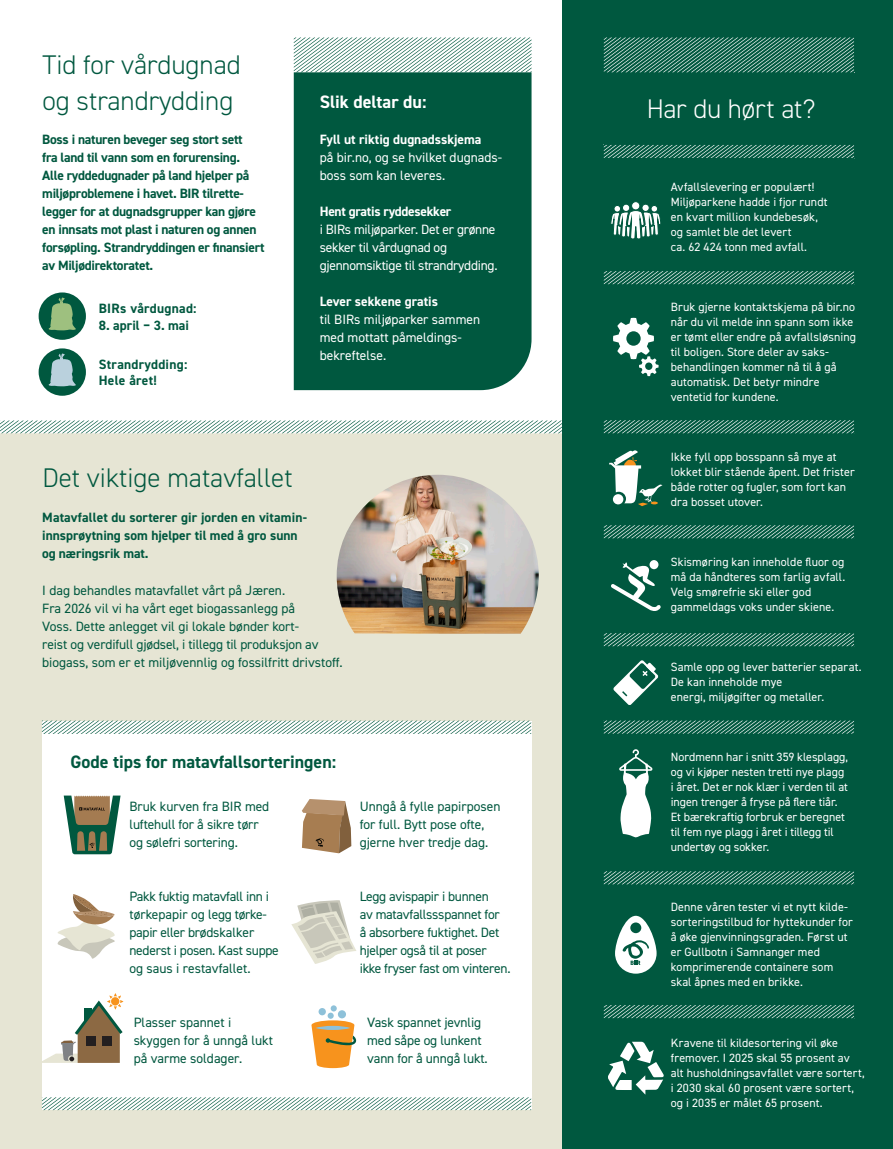
<style>
.page{position:relative;width:893px;height:1149px;background:#fff}
.page>*{position:absolute;margin:0;border:0;box-sizing:border-box;transform-origin:0 0}
.t1{font:300 27px/36px "DIN2014";color:#00583f}
.Liten_tittel__DIN_light_14_16_8_copy{font:300 27px "DIN2014";letter-spacing:-.015em;color:#fff}
.t2{font:700 18px "DIN2014";color:#00583f}
.t3{font:700 18px "DIN2014";color:#fff}
.t4{font:13.5px/18px "DIN2014";letter-spacing:-.01em;color:#00583f}
.t5{font:700 13.5px/18px "DIN2014";letter-spacing:-.02em;color:#00583f}
.t6{font:13.5px/18px "DIN2014";color:#fff}
.t7{font:13.5px/18px "DIN2014";letter-spacing:-.02em;color:#fff}
.t8{font:700 13.5px "DIN2014";color:#00583f}
.t9{font:700 13.5px "DIN2014";color:#fff}
.t10{font:700 13.5px "DIN2014";letter-spacing:.01em;color:#00583f}
.t11{font:700 13.5px "DIN2014";letter-spacing:.02em;color:#00583f}
.t12{font:700 13.5px "DIN2014";letter-spacing:-.02em;color:#fff}
.Har_du_hørt_at{font:12px/15px "DIN2014";letter-spacing:.005em;color:#fff}
</style>
<div class="page">
<div style="left:0;top:434px;width:563px;height:714px;background:#e6e5d4"></div>
<div style="left:42px;top:721px;width:489px;height:388px;background:#fff"></div>
<svg style="left:294px;top:37px;width:237px;height:35px"></svg>
<svg style="left:0;top:420px;width:563px;height:14px"></svg>
<div style="left:294px;top:72px;width:237px;height:318px;background:#00583f"></div>
<div style="left:39px;top:292px;width:47px;height:48px;background:#00583f;border-radius:50%"></div>
<svg style="left:49px;top:297px;width:28px;height:33px"></svg>
<div style="left:39px;top:348px;width:47px;height:47px;background:#00583f;border-radius:50%"></div>
<svg style="left:49px;top:353px;width:28px;height:33px"></svg>
<div style="left:563px;top:0;width:330px;height:1148px;background:#00583f"></div>
<svg style="left:604px;top:871px;width:250px;height:13px"></svg>
<svg style="left:604px;top:720px;width:250px;height:13px"></svg>
<svg style="left:604px;top:633px;width:250px;height:13px"></svg>
<svg style="left:604px;top:525px;width:250px;height:13px"></svg>
<svg style="left:604px;top:420px;width:250px;height:13px"></svg>
<svg style="left:604px;top:271px;width:250px;height:13px"></svg>
<svg style="left:604px;top:145px;width:250px;height:13px"></svg>
<svg style="left:604px;top:37px;width:250px;height:35px"></svg>
<svg style="left:604px;top:1005px;width:250px;height:12px"></svg>
<svg style="left:608px;top:1041px;width:56px;height:53px"></svg>
<svg style="left:613px;top:318px;width:46px;height:58px"></svg>
<svg style="left:619px;top:749px;width:34px;height:88px"></svg>
<svg style="left:611px;top:562px;width:50px;height:48px"></svg>
<div style="left:649px;top:560px;width:9px;height:9px;background:#fff;border-radius:50%"></div>
<svg style="left:42px;top:720px;width:489px;height:13px"></svg>
<svg style="left:42px;top:1097px;width:489px;height:12px"></svg>
<img style="left:337px;top:474px;width:202px;height:159px">
<svg style="left:609px;top:450px;width:53px;height:56px"></svg>
<svg style="left:613px;top:660px;width:45px;height:45px"></svg>
<svg style="left:615px;top:915px;width:42px;height:58px"></svg>
<div style="left:632px;top:201px;width:8px;height:9px;background:#fff;border-radius:50%"></div>
<div style="left:631px;top:201px;width:9px;height:9px;border:1px solid #00583f;border-radius:50%"></div>
<div style="left:622px;top:204px;width:8px;height:7px;background:#fff;border-radius:50%"></div>
<div style="left:622px;top:204px;width:8px;height:7px;border:1px solid #00583f;border-radius:50%"></div>
<div style="left:642px;top:204px;width:7px;height:7px;background:#fff;border-radius:50%"></div>
<div style="left:642px;top:204px;width:7px;height:7px;border:1px solid #00583f;border-radius:50%"></div>
<div style="left:614px;top:205px;width:7px;height:7px;background:#fff;border-radius:50%"></div>
<div style="left:614px;top:205px;width:7px;height:7px;border:1px solid #00583f;border-radius:50%"></div>
<div style="left:651px;top:205px;width:7px;height:7px;background:#fff;border-radius:50%"></div>
<div style="left:651px;top:205px;width:7px;height:7px;border:1px solid #00583f;border-radius:50%"></div>
<svg style="left:610px;top:210px;width:51px;height:29px"></svg>
<svg style="left:64px;top:795px;width:57px;height:59px"></svg>
<svg style="left:302px;top:799px;width:49px;height:54px;background:#ae8c6a"></svg>
<svg style="left:39px;top:992px;width:85px;height:70px"></svg>
<svg style="left:311px;top:1005px;width:45px;height:62px"></svg>
<svg style="left:291px;top:900px;width:65px;height:63px"></svg>
<svg style="left:58px;top:894px;width:57px;height:64px"></svg>
<p class="t1" style="left:43px;top:47px;width:200px">Tid for vårdugnad og strandrydding</p>
<p class="t5" style="left:42px;top:130px;width:209px">Boss i naturen beveger seg stort sett fra land til vann som en forurensing.<br>Alle ryddedugnader på land hjelper på miljøproblemene i havet. BIR tilrette-</p>
<p class="t5" style="left:42px;top:202px;width:224px">legger for at dugnadsgrupper kan gjøre en innsats mot plast i naturen og annen forsøpling. Strandryddingen er finansiert av Miljødirektoratet.</p>
<p class="t11" style="left:99px;top:300px;width:99px">BIRs vårdugnad:</p>
<p class="t8" style="left:99px;top:316px;width:92px">8. april ‒ 3. mai</p>
<p class="t11" style="left:99px;top:355px;width:90px">Strandrydding:</p>
<p class="t11" style="left:99px;top:371px;width:60px">Hele året!</p>
<p class="t3" style="left:320px;top:90px;width:108px">Slik deltar du:</p>
<p class="t9" style="left:320px;top:130px;width:163px">Fyll ut riktig dugnadsskjema</p>
<p class="t6" style="left:320px;top:148px;width:184px">på bir.no, og se hvilket dugnads&shy;boss som kan leveres.</p>
<p class="t12" style="left:320px;top:202px;width:133px">Hent gratis ryddesekker</p>
<p class="t7" style="left:320px;top:220px;width:177px">i BIRs miljøparker. Det er grønne sekker til vårdugnad og</p>
<p class="t7" style="left:320px;top:256px;width:179px">gjennomsiktige til strandrydding.</p>
<p class="t9" style="left:320px;top:292px;width:120px">Lever sekkene gratis</p>
<p class="t6" style="left:320px;top:310px;width:162px">til BIRs miljøparker sammen med mottatt påmeldings&shy;bekreftelse.</p>
<p class="t1" style="left:43px;top:460px;width:252px">Det viktige matavfallet</p>
<p class="t10" style="left:42px;top:508px;width:266px">Matavfallet du sorterer gir jorden en vitamin-</p>
<p class="t8" style="left:42px;top:526px;width:257px">innsprøytning som hjelper til med å gro sunn</p>
<p class="t5" style="left:42px;top:544px;width:108px">og næringsrik mat.</p>
<p class="t4" style="left:42px;top:580px;width:244px">I dag behandles matavfallet vårt på Jæren.</p>
<p class="t4" style="left:42px;top:598px;width:254px">Fra 2026 vil vi ha vårt eget biogassanlegg på</p>
<p class="t4" style="left:42px;top:616px;width:258px">Voss. Dette anlegget vil gi lokale bønder kort-</p>
<p class="t4" style="left:42px;top:634px;width:278px">reist og verdifull gjødsel, i tillegg til produksjon av</p>
<p class="t4" style="left:42px;top:652px;width:302px">biogass, som er et miljøvennlig og fossilfritt drivstoff.</p>
<p class="t2" style="left:71px;top:749px;width:267px">Gode tips for matavfallsorteringen:</p>
<p class="t4" style="left:129px;top:796px;width:141px">Bruk kurven fra BIR med luftehull for å sikre tørr og sølefri sortering.</p>
<p class="t4" style="left:129px;top:886px;width:141px">Pakk fuktig matavfall inn i tørkepapir og legg tørke-</p>
<p class="t4" style="left:129px;top:922px;width:151px">papir eller brødskalker nederst i posen. Kast suppe og saus i restavfallet.</p>
<p class="t4" style="left:134px;top:1012px;width:99px">Plasser spannet i</p>
<p class="t4" style="left:134px;top:1030px;width:141px">skyggen for å unngå lukt på varme soldager.</p>
<p class="t4" style="left:360px;top:796px;width:142px">Unngå å fylle papirposen for full. Bytt pose ofte, gjerne hver tredje dag.</p>
<p class="t4" style="left:360px;top:886px;width:152px">Legg avispapir i bunnen<br>av matavfallssspannet for<br>å absorbere fuktighet. Det hjelper også til at poser ikke fryser fast om vinteren.</p>
<p class="t4" style="left:367px;top:1012px;width:122px">Vask spannet jevnlig med såpe og lunkent vann for å unngå lukt.</p>
<p class="Liten_tittel__DIN_light_14_16_8_copy" style="left:647px;top:92px;width:170px">Har du hørt at?</p>
<p class="Har_du_hørt_at" style="left:671px;top:179px;width:158px">Avfallslevering er populært!<br>Miljøparkene hadde i fjor rundt en kvart million kundebesøk, og samlet ble det levert<br>ca. 62 424 tonn med avfall.</p>
<p class="Har_du_hørt_at" style="left:671px;top:299px;width:187px">Bruk gjerne kontaktskjema på bir.no når du vil melde inn spann som ikke er tømt eller endre på avfallsløsning til boligen. Store deler av saks&shy;behandlingen kommer nå til å gå automatisk. Det betyr mindre ventetid for kundene.</p>
<p class="Har_du_hørt_at" style="left:671px;top:449px;width:185px">Ikke fyll opp bosspann så mye at lokket blir stående åpent. Det frister både rotter og fugler, som fort kan dra bosset utover.</p>
<p class="Har_du_hørt_at" style="left:671px;top:554px;width:176px">Skismøring kan inneholde fluor og må da håndteres som farlig avfall.<br>Velg smørefrie ski eller god gammeldags voks under skiene.</p>
<p class="Har_du_hørt_at" style="left:671px;top:659px;width:192px">Samle opp og lever batterier separat.<br>De kan inneholde mye<br>energi, miljøgifter og metaller.</p>
<p class="Har_du_hørt_at" style="left:671px;top:749px;width:179px">Nordmenn har i snitt 359 klesplagg, og vi kjøper nesten tretti nye plagg i året. Det er nok klær i verden til at ingen trenger å fryse på flere tiår.<br>Et bærekraftig forbruk er beregnet til fem nye plagg i året i tillegg til undertøy og sokker.</p>
<p class="Har_du_hørt_at" style="left:671px;top:899px;width:184px">Denne våren tester vi et nytt kilde&shy;sorteringstilbud for hyttekunder for å øke gjenvinningsgraden. Først ut er Gullbotn i Samnanger med komprimerende containere som skal åpnes med en brikke.</p>
<p class="Har_du_hørt_at" style="left:671px;top:1034px;width:195px">Kravene til kildesortering vil øke fremover. I 2025 skal 55 prosent av alt husholdningsavfallet være sortert, i 2030 skal 60 prosent være sortert, og i 2035 er målet 65 prosent.</p>
</div>
